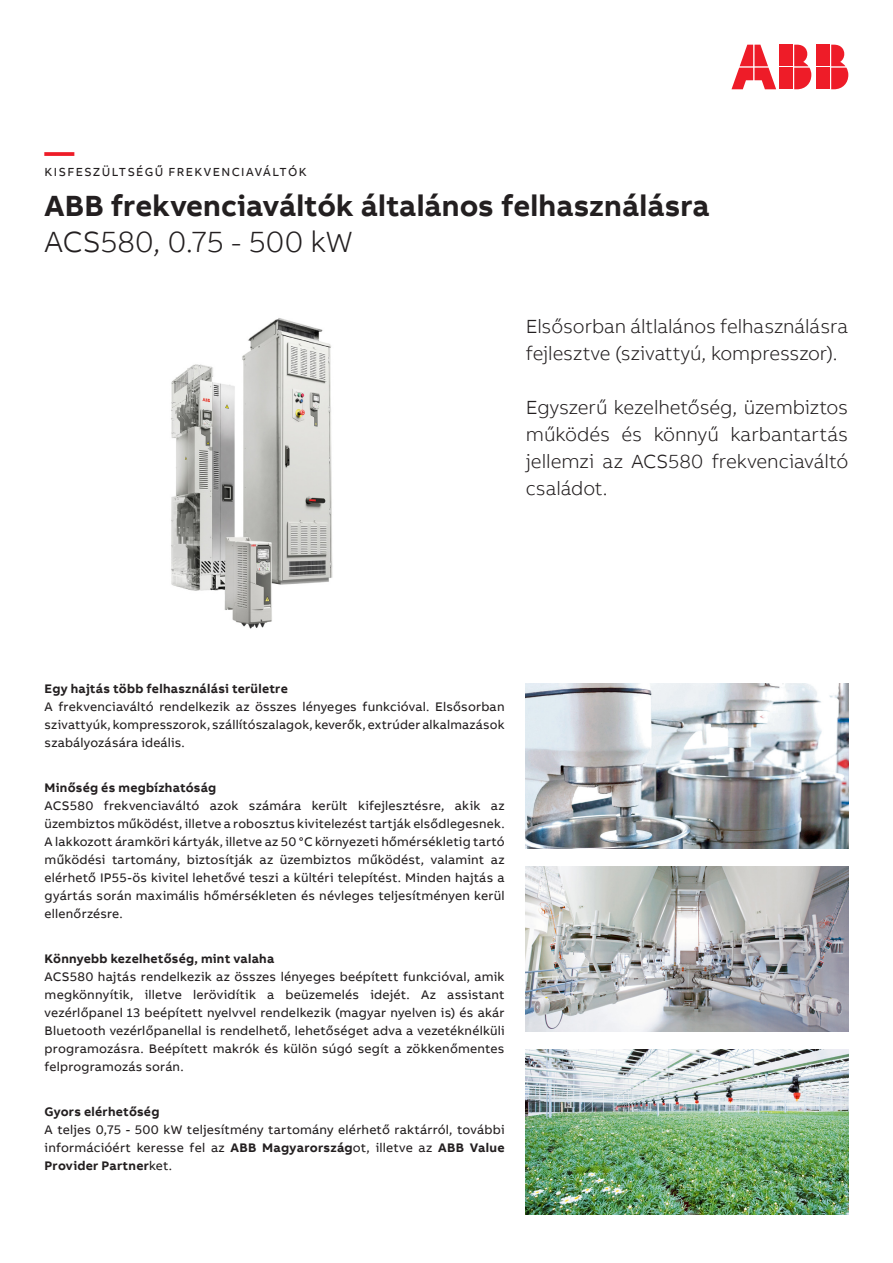
<style>
.page{position:relative;width:893px;height:1263px;background:#fff}
.page>*{position:absolute;margin:0;border:0;box-sizing:border-box;transform-origin:0 0}
.Headline_M_20pt_24pt{font:700 30px "AB Bvoice";color:#231f20}
.Subheadline_M_20pt_2{font:300 30px "AB Bvoice";letter-spacing:.005em;color:#231f20}
.Headline_M_20pt_24pt-2{font:700 30px "AB Bvoice";color:#ee1c28}
.Lead_13pt_18pt{font:300 19.5px/27px "AB Bvoice";letter-spacing:-.005em;color:#231f20}
.Copytext_8_5pt_12pt{font:12.75px/18px "AB Bvoice";letter-spacing:.015em;color:#231f20;text-align:justify}
.Paragraph_Title_8_5p{font:700 12.75px "AB Bvoice";letter-spacing:.02em;color:#231f20}
.Category_M_8pt_9_6pt{font:12px "AB Bvoice";letter-spacing:.12em;color:#231f20}
.s1{font-weight:700}
</style>
<div class="page">
<img style="left:526px;top:684px;width:322px;height:165px">
<img style="left:526px;top:866px;width:322px;height:165px">
<img style="left:526px;top:1050px;width:322px;height:165px">
<img style="left:171px;top:318px;width:162px;height:311px">
<div style="left:817px;top:45px;width:13px;height:21px;background:#ee1c28"></div>
<div style="left:817px;top:68px;width:13px;height:21px;background:#ee1c28"></div>
<svg style="left:831px;top:45px;width:17px;height:44px"></svg>
<svg style="left:731px;top:45px;width:45px;height:44px"></svg>
<div style="left:780px;top:45px;width:13px;height:21px;background:#ee1c28"></div>
<div style="left:780px;top:68px;width:13px;height:21px;background:#ee1c28"></div>
<svg style="left:794px;top:45px;width:17px;height:44px"></svg>
<p class="Headline_M_20pt_24pt-2" style="left:45px;top:132px;width:31px">—</p>
<p class="Category_M_8pt_9_6pt" style="left:45px;top:165px;width:263px">KISFESZÜLTSÉGŰ FREKVENCIAVÁLTÓK</p>
<p class="Headline_M_20pt_24pt" style="left:45px;top:186px;width:666px">ABB frekvenciaváltók általános felhasználásra</p>
<p class="Subheadline_M_20pt_2" style="left:45px;top:224px;width:309px">ACS580, 0.75 - 500 kW</p>
<p class="Lead_13pt_18pt" style="left:526px;top:313px;width:324px">Elsősorban áltlalános felhasználásra fejlesztve (szivattyú, kompresszor).</p>
<p class="Lead_13pt_18pt" style="left:526px;top:394px;width:324px;text-align:justify">Egyszerű kezelhetőség, üzembiztos működés és könnyű karbantartás jellemzi az ACS580 frekvenciaváltó családot.</p>
<p class="Paragraph_Title_8_5p" style="left:45px;top:680px;width:245px">Egy hajtás több felhasználási területre</p>
<p class="Copytext_8_5pt_12pt" style="left:45px;top:697px;width:461px">A frekvenciaváltó rendelkezik az összes lényeges funkcióval. Elsősorban szivattyúk, kompresszorok, szállítószalagok, keverők, extrúder alkalmazások szabályozására ideális.</p>
<p class="Paragraph_Title_8_5p" style="left:45px;top:779px;width:173px">Minőség és megbízhatóság</p>
<p class="Copytext_8_5pt_12pt" style="left:45px;top:796px;width:461px">ACS580 frekvenciaváltó azok számára került kifejlesztésre, akik az üzembiztos működést, illetve a robosztus kivitelezést tartják elsődlegesnek.<br>A lakkozott áramköri kártyák, illetve az 50 °C környezeti hőmérsékletig tartó működési tartomány, biztosítják az üzembiztos működést, valamint az elérhető IP55-ös kivitel lehetővé teszi a kültéri telepítést. Minden hajtás a gyártás során maximális hőmérsékleten és névleges teljesítményen kerül ellenőrzésre.</p>
<p class="Paragraph_Title_8_5p" style="left:45px;top:950px;width:231px">Könnyebb kezelhetőség, mint valaha</p>
<p class="Copytext_8_5pt_12pt" style="left:45px;top:967px;width:461px">ACS580 hajtás rendelkezik az összes lényeges beépített funkcióval, amik megkönnyítik, illetve lerövidítik a beüzemelés idejét. Az assistant vezérlőpanel 13 beépített nyelvvel rendelkezik (magyar nyelven is) és akár Bluetooth vezérlőpanellal is rendelhető, lehetőséget adva a vezetéknélküli programozásra. Beépített makrók és külön súgó segít a zökkenőmentes felprogramozás során.</p>
<p class="Paragraph_Title_8_5p" style="left:45px;top:1103px;width:116px">Gyors elérhetőség</p>
<p class="Copytext_8_5pt_12pt" style="left:45px;top:1120px;width:461px">A teljes 0,75 - 500 kW teljesítmény tartomány elérhető raktárról, további információért keresse fel az <span class="s1">ABB Magyarország</span>ot, illetve az <span class="s1">ABB Value Provider Partner</span>ket.</p>
</div>
